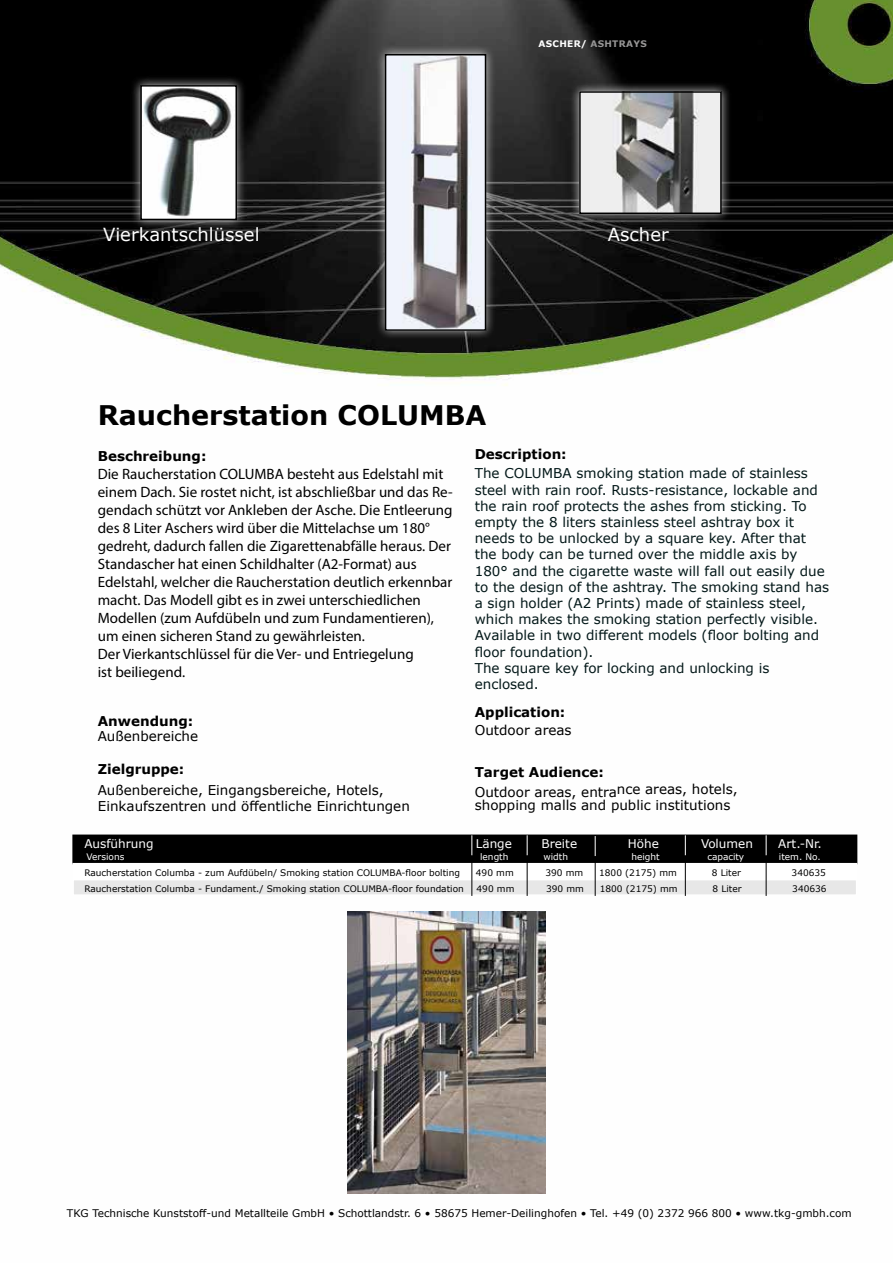
<style>
.page{position:relative;width:893px;height:1263px;background:#fff}
.page>*{position:absolute;margin:0;border:0;box-sizing:border-box;transform-origin:0 0}
.t1{font:700 27px "Verdana";color:#000}
.t2{font:18px "Verdana";color:#fff}
.t3{font:15px/18px "Myriad Pro";color:#000}
.t4{font:13.5px/16.2px "Verdana";color:#021718}
.t5{font:13.5px/16.2px "Verdana";color:#000}
.t6{font:700 13.5px "Verdana";color:#000}
.t7{font:12px "Verdana";color:#fff}
.t8{font:10.5px "Verdana";color:#000}
.t9{font:9px "Verdana";color:#000}
.t10{font:9px "Verdana";color:#fff}
.t11{font:700 9px "Verdana";letter-spacing:.035em;color:#979696}
.s1{color:#fff}
</style>
<div class="page">
<img style="left:0;top:0;width:893px;height:865px">
<img style="left:348px;top:911px;width:197px;height:282px">
<div style="left:73px;top:835px;width:784px;height:28px;background:#000"></div>
<div style="left:72px;top:834px;width:785px;height:30px;border:2px solid #000"></div>
<div style="left:73px;top:880px;width:784px;height:15px;background:#e7e7e7"></div>
<div style="left:72px;top:879px;width:785px;height:17px;border:2px solid #fff"></div>
<svg style="left:766px;top:835px;width:1px;height:20px"></svg>
<hr style="left:766px;top:856px;width:1px;height:40px;background:#000">
<svg style="left:685px;top:835px;width:1px;height:20px"></svg>
<hr style="left:685px;top:856px;width:1px;height:40px;background:#000">
<svg style="left:595px;top:836px;width:1px;height:20px"></svg>
<hr style="left:595px;top:856px;width:1px;height:40px;background:#000">
<svg style="left:527px;top:835px;width:1px;height:20px"></svg>
<hr style="left:527px;top:856px;width:1px;height:40px;background:#000">
<svg style="left:472px;top:835px;width:1px;height:20px"></svg>
<hr style="left:472px;top:856px;width:1px;height:40px;background:#000">
<div style="left:130px;top:75px;width:117px;height:155px;background:#fff;opacity:.75"></div>
<img style="left:143px;top:88px;width:91px;height:129px">
<div style="left:140px;top:85px;width:97px;height:135px;border:2px solid #000"></div>
<div style="left:375px;top:44px;width:121px;height:297px;background:#fff;opacity:.75"></div>
<img style="left:388px;top:57px;width:95px;height:271px">
<div style="left:385px;top:54px;width:101px;height:277px;border:2px solid #000"></div>
<div style="left:569px;top:81px;width:162px;height:142px;background:#fff;opacity:.75"></div>
<img style="left:582px;top:94px;width:137px;height:117px">
<div style="left:579px;top:91px;width:143px;height:123px;border:2px solid #000"></div>
<p class="t11" style="left:539px;top:38px;width:110px"><span class="s1">ASCHER/</span> ASHTRAYS</p>
<h2 class="t2" style="left:103px;top:222px;width:158px">Vierkantschlüssel</h2>
<h2 class="t2" style="left:608px;top:222px;width:62px">Ascher</h2>
<h1 class="t1" style="left:98px;top:396px;width:390px">Raucherstation COLUMBA</h1>
<p class="t6" style="left:98px;top:446px;width:110px">Beschreibung:</p>
<p class="t3" style="left:98px;top:465px;width:356px">Die Raucherstation COLUMBA besteht aus Edelstahl mit einem Dach. Sie rostet nicht, ist abschließbar und das Re&shy;gendach schützt vor Ankleben der Asche. Die Entleerung des 8 Liter Aschers wird über die Mittelachse um 180° gedreht, dadurch fallen die Zigarettenabfälle heraus. Der Standascher hat einen Schildhalter (A2-Format) aus Edelstahl, welcher die Raucherstation deutlich erkennbar macht. Das Modell gibt es in zwei unterschiedlichen Modellen (zum Aufdübeln und zum Fundamentieren), um einen sicheren Stand zu gewährleisten.<br>Der Vierkantschlüssel für die Ver- und Entriegelung<br>ist beiliegend.</p>
<p class="t6" style="left:98px;top:711px;width:97px">Anwendung:</p>
<p class="t5" style="left:98px;top:728px;width:102px">Außenbereiche</p>
<p class="t6" style="left:98px;top:760px;width:88px">Zielgruppe:</p>
<p class="t5" style="left:98px;top:782px;width:314px">Außenbereiche, Eingangsbereiche, Hotels,<br>Einkaufszentren und öffentliche Einrichtungen</p>
<p class="t6" style="left:475px;top:445px;width:93px">Description:</p>
<p class="t4" style="left:475px;top:465px;width:356px">The COLUMBA smoking station made of stainless steel with rain roof. Rusts-resistance, lockable and the rain roof protects the ashes from sticking. To empty the 8 liters stainless steel ashtray box it needs to be unlocked by a square key. After that the body can be turned over the middle axis by 180° and the cigarette waste will fall out easily due to the design of the ashtray. The smoking stand has a sign holder (A2 Prints) made of stainless steel, which makes the smoking station perfectly visible.<br>Available in two different models (floor bolting and floor foundation).<br>The square key for locking and unlocking is enclosed.</p>
<p class="t6" style="left:475px;top:702px;width:92px">Application:</p>
<p class="t5" style="left:475px;top:721px;width:98px">Outdoor areas</p>
<p class="t6" style="left:475px;top:763px;width:131px">Target Audience:</p>
<p class="t5" style="left:475px;top:785px;width:264px;line-height:13.2px">Outdoor areas, entrance areas, hotels, shopping malls and public institutions</p>
<p class="t7" style="left:84px;top:835px;width:71px">Ausführung</p>
<p class="t7" style="left:476px;top:835px;width:38px">Länge</p>
<p class="t7" style="left:541px;top:835px;width:37px">Breite</p>
<p class="t7" style="left:628px;top:835px;width:33px">Höhe</p>
<p class="t7" style="left:701px;top:835px;width:53px">Volumen</p>
<p class="t7" style="left:778px;top:835px;width:45px">Art.-Nr.</p>
<p class="t10" style="left:87px;top:851px;width:39px">Versions</p>
<p class="t10" style="left:480px;top:851px;width:30px">length</p>
<p class="t10" style="left:543px;top:851px;width:26px">width</p>
<p class="t10" style="left:631px;top:851px;width:30px">height</p>
<p class="t10" style="left:707px;top:851px;width:38px">capacity</p>
<p class="t10" style="left:779px;top:851px;width:43px">item. No.</p>
<p class="t9" style="left:84px;top:866px;width:377px">Raucherstation Columba - zum Aufdübeln/ Smoking station COLUMBA-floor bolting</p>
<p class="t9" style="left:476px;top:866px;width:39px">490 mm</p>
<p class="t9" style="left:545px;top:866px;width:39px">390 mm</p>
<p class="t9" style="left:599px;top:866px;width:79px">1800 (2175) mm</p>
<p class="t9" style="left:712px;top:866px;width:31px">8 Liter</p>
<p class="t9" style="left:792px;top:866px;width:36px">340635</p>
<p class="t9" style="left:84px;top:882px;width:381px">Raucherstation Columba - Fundament./ Smoking station COLUMBA-floor foundation</p>
<p class="t9" style="left:477px;top:882px;width:39px">490 mm</p>
<p class="t9" style="left:546px;top:882px;width:39px">390 mm</p>
<p class="t9" style="left:600px;top:882px;width:79px">1800 (2175) mm</p>
<p class="t9" style="left:712px;top:882px;width:31px">8 Liter</p>
<p class="t9" style="left:792px;top:882px;width:36px">340636</p>
<p class="t8" style="left:67px;top:1206px;width:786px">TKG Technische Kunststoff-und Metallteile GmbH • Schottlandstr. 6 • 58675 Hemer-Deilinghofen • Tel. +49 (0) 2372 966 800 • www.tkg-gmbh.com</p>
</div>
